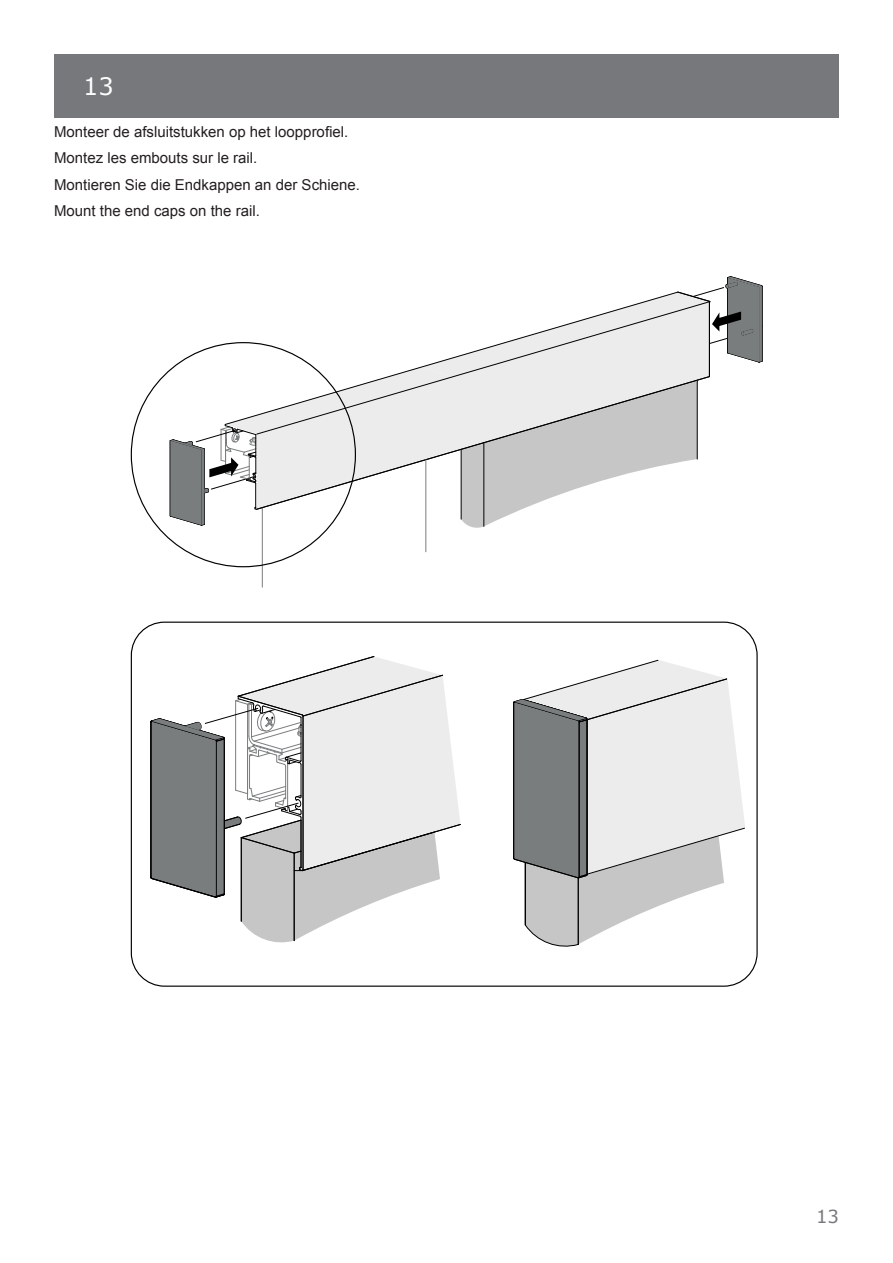
<style>
.page{position:relative;width:893px;height:1263px;background:#fff}
.page>*{position:absolute;margin:0;border:0;box-sizing:border-box;transform-origin:0 0}
.t1{font:24px "Verdana";color:#fff}
.t2{font:18px "Verdana";color:#76787b}
.t3{font:15px "Arial";color:#231f20}
</style>
<div class="page">
<div style="left:54px;top:54px;width:785px;height:64px;background:#76787b"></div>
<hr style="left:262px;top:508px;width:1px;height:79px;background:#7a7d7e">
<hr style="left:426px;top:460px;width:1px;height:92px;background:#7a7d7e">
<svg style="left:150px;top:656px;width:311px;height:287px"></svg>
<svg style="left:513px;top:659px;width:232px;height:288px"></svg>
<svg style="left:170px;top:276px;width:593px;height:254px"></svg>
<svg style="left:224px;top:291px;width:455px;height:134px"></svg>
<p class="t1" style="left:83px;top:71px;width:32px">13</p>
<p class="t3" style="left:54px;top:122px;width:296px">Monteer de afsluitstukken op het loopprofiel.</p>
<p class="t3" style="left:54px;top:148px;width:205px">Montez les embouts sur le rail.</p>
<p class="t3" style="left:54px;top:175px;width:307px">Montieren Sie die Endkappen an der Schiene.</p>
<p class="t3" style="left:54px;top:201px;width:207px">Mount the end caps on the rail.</p>
<p class="t2" style="left:816px;top:1205px;width:24px">13</p>
</div>
